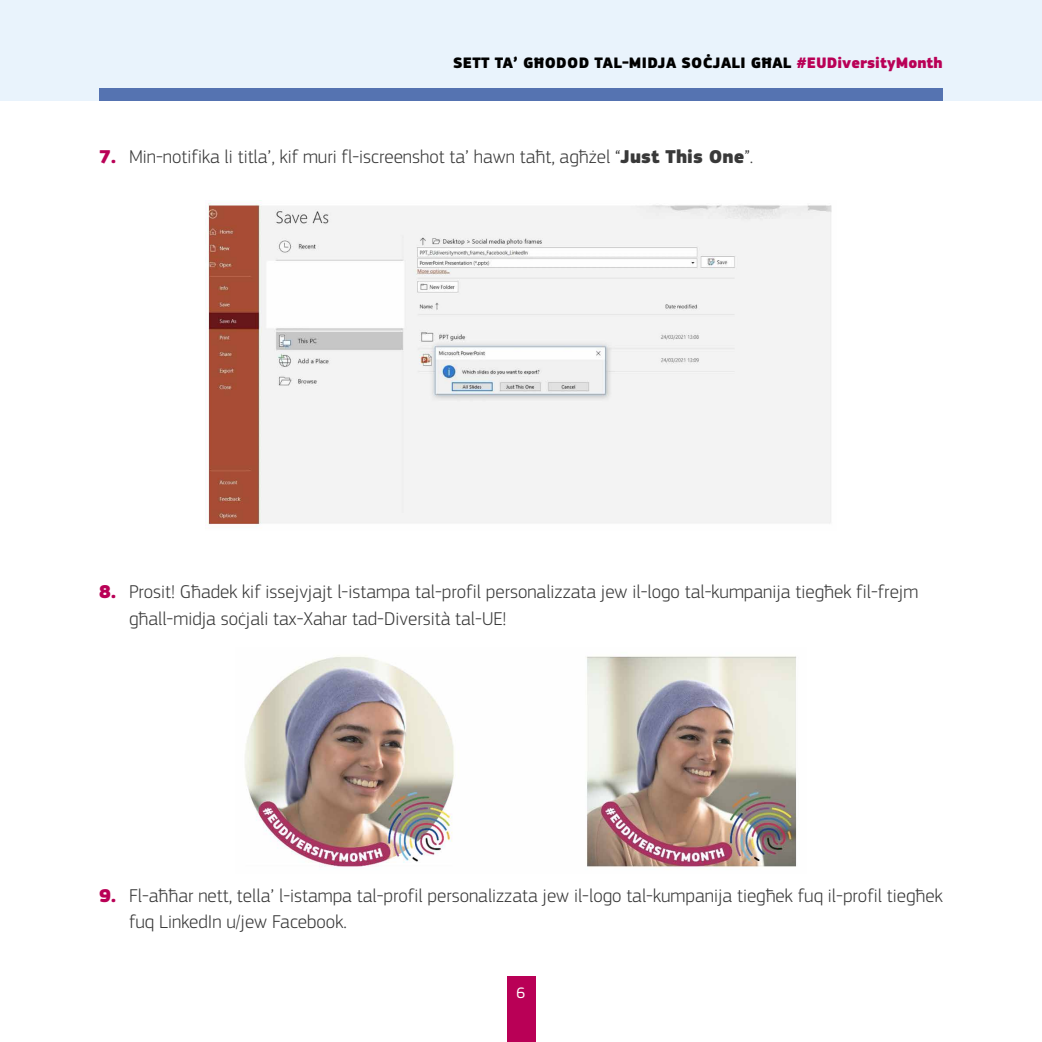
<style>
.page{position:relative;width:1042px;height:1042px;background:#fff}
.page>*{position:absolute;margin:0;border:0;box-sizing:border-box;transform-origin:0 0}
.t1{font:300 19.25px/26.2px "EC Square Sans Pro";color:#393939}
.t2{font:900 15.75px "EC Square Sans Pro";letter-spacing:.02em;color:#000}
.t3{font:15.75px "EC Square Sans Pro";color:#fff}
.s1{color:#b90056}
.s2{font-weight:900;color:#b90056}
.s3{font-weight:900}
</style>
<div class="page">
<div style="left:0;top:0;width:1042px;height:101px;background:#e9f3fc"></div>
<div style="left:506px;top:976px;width:29px;height:66px;background:#b90056"></div>
<img style="left:207px;top:202px;width:625px;height:325px">
<img style="left:245px;top:656px;width:552px;height:214px">
<div style="left:99px;top:88px;width:844px;height:13px;background:#5573b1"></div>
<p class="t2" style="left:453px;top:53px;width:491px">SETT TA’ GĦODOD TAL-MIDJA SOĊJALI GĦAL <span class="s1">#EUDiversityMonth</span></p>
<p class="t1" style="left:99px;top:144px;width:655px"><span class="s2">7.</span> Min-notifika li titla’, kif muri fl-iscreenshot ta’ hawn taħt, agħżel “<span class="s3">Just This One</span>”.</p>
<p class="t1" style="left:129px;top:579px;width:791px;text-indent:-30px"><span class="s2">8.</span> Prosit! Għadek kif issejvjajt l-istampa tal-profil personalizzata jew il-logo tal-kumpanija tiegħek fil-frejm għall-midja soċjali tax-Xahar tad-Diversità tal-UE!</p>
<p class="t1" style="left:129px;top:882px;width:815px;text-indent:-30px"><span class="s2">9.</span> Fl-aħħar nett, tella’ l-istampa tal-profil personalizzata jew il-logo tal-kumpanija tiegħek fuq il-profil tiegħek fuq LinkedIn u/jew Facebook.</p>
<p class="t3" style="left:516px;top:984px;width:10px">6</p>
</div>
